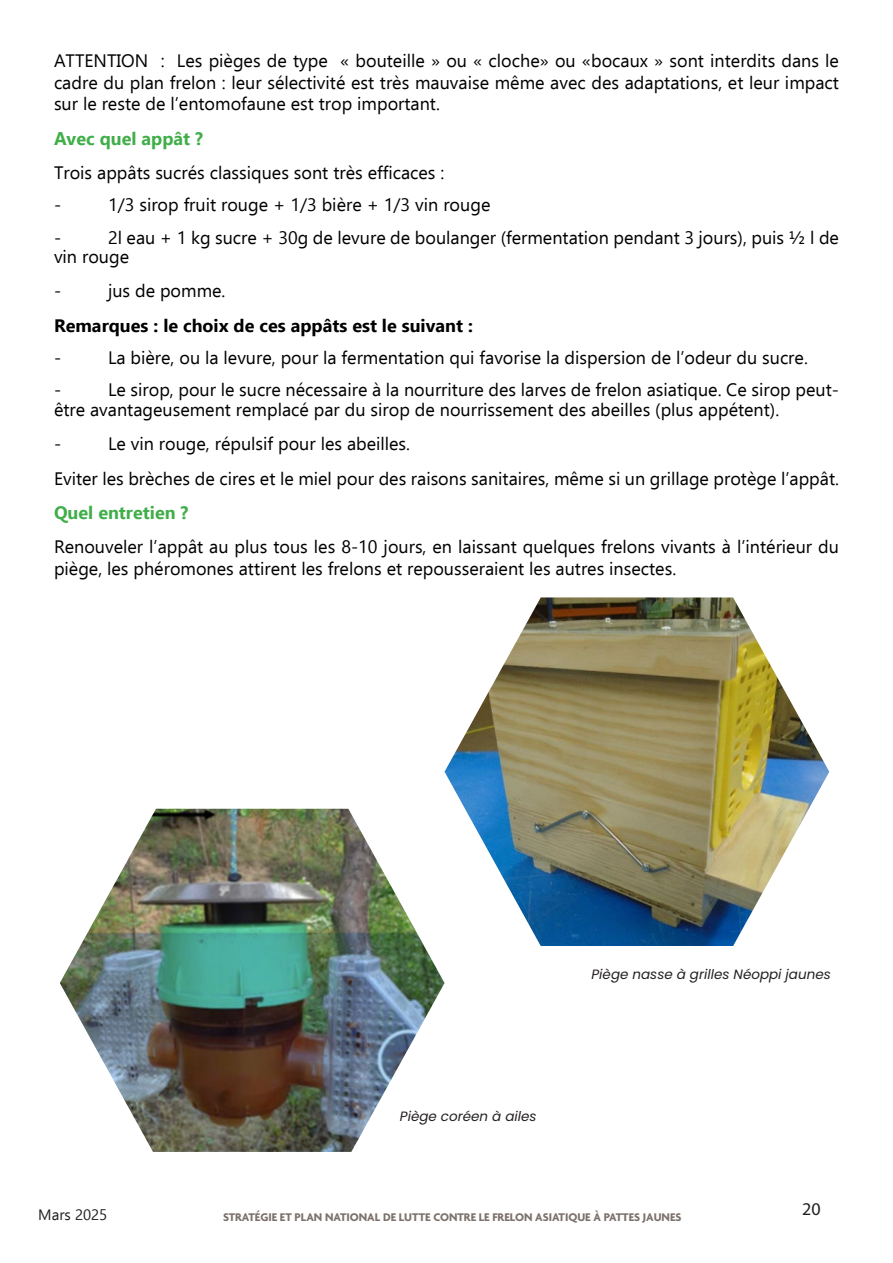
<style>
.page{position:relative;width:893px;height:1263px;background:#fff}
.page>*{position:absolute;margin:0;border:0;box-sizing:border-box;transform-origin:0 0}
.t1{font:18px/21.6px "Ebrima";color:#000}
.t2{font:700 18px "Ebrima";color:#000}
.t3{font:700 18px "Ebrima";color:#40ae49}
.t4{font:18px "Myriad Pro";color:#231f20}
.t5{font:15px "Ebrima";color:#231f20}
.t6{font:italic 13.5px "Poppins";color:#231f20}
.t7{font:700 12px "Agenda";color:#7d716c}
</style>
<div class="page">
<img style="left:445px;top:597px;width:384px;height:349px">
<hr style="left:892px;top:54px;width:1px;height:56px;background:#68bf6b">
<img style="left:60px;top:809px;width:385px;height:343px">
<p class="t1" style="left:54px;top:49px;width:786px;text-align:justify">ATTENTION : Les pièges de type « bouteille » ou « cloche» ou «bocaux » sont interdits dans le cadre du plan frelon : leur sélectivité est très mauvaise même avec des adaptations, et leur impact sur le reste de l’entomofaune est trop important.</p>
<p class="t3" style="left:54px;top:131px;width:151px">Avec quel appât ?</p>
<p class="t1" style="left:54px;top:156px;width:392px;line-height:32.2px">Trois appâts sucrés classiques sont très efficaces : -</p>
<p class="t1" style="left:108px;top:194px;width:384px">1/3 sirop fruit rouge + 1/3 bière + 1/3 vin rouge</p>
<p class="t1" style="left:54px;top:229px;width:786px;line-height:19.5px;text-indent:54px">2l eau + 1 kg sucre + 30g de levure de boulanger (fermentation pendant 3 jours), puis ½ l de vin rouge</p>
<p class="t1" style="left:54px;top:282px;width:9px">-</p>
<p class="t1" style="left:108px;top:282px;width:119px">jus de pomme.</p>
<p class="t2" style="left:54px;top:318px;width:420px">Remarques : le choix de ces appâts est le suivant :</p>
<p class="t1" style="left:54px;top:349px;width:9px">-</p>
<p class="t1" style="left:108px;top:349px;width:701px">La bière, ou la levure, pour la fermentation qui favorise la dispersion de l’odeur du sucre.</p>
<p class="t1" style="left:54px;top:381px;width:9px">-</p>
<p class="t1" style="left:54px;top:228px;width:9px">-</p>
<p class="t1" style="left:54px;top:382px;width:786px;line-height:19.5px;text-indent:54px">Le sirop, pour le sucre nécessaire à la nourriture des larves de frelon asiatique. Ce sirop peut&shy;être avantageusement remplacé par du sirop de nourrissement des abeilles (plus appétent).</p>
<p class="t1" style="left:54px;top:435px;width:9px">-</p>
<p class="t1" style="left:54px;top:428px;width:786px;line-height:34.3px;text-indent:54px">Le vin rouge, répulsif pour les abeilles.<br>Eviter les brèches de cires et le miel pour des raisons sanitaires, même si un grillage protège l’appât.</p>
<p class="t3" style="left:54px;top:505px;width:136px">Quel entretien ?</p>
<p class="t1" style="left:54px;top:538px;width:786px">Renouveler l’appât au plus tous les 8-10 jours, en laissant quelques frelons vivants à l’intérieur du piège, les phéromones attirent les frelons et repousseraient les autres insectes.</p>
<p class="t6" style="left:400px;top:1110px;width:138px">Piège coréen à ailes</p>
<p class="t6" style="left:591px;top:968px;width:241px">Piège nasse à grilles Néoppi jaunes</p>
<p class="t5" style="left:38px;top:1206px;width:71px">Mars 2025</p>
<p class="t7" style="left:223px;top:1210px;width:460px">STRATÉGIE ET PLAN NATIONAL DE LUTTE CONTRE LE FRELON ASIATIQUE À PATTES JAUNES</p>
<p class="t4" style="left:802px;top:1199px;width:20px">20</p>
</div>
